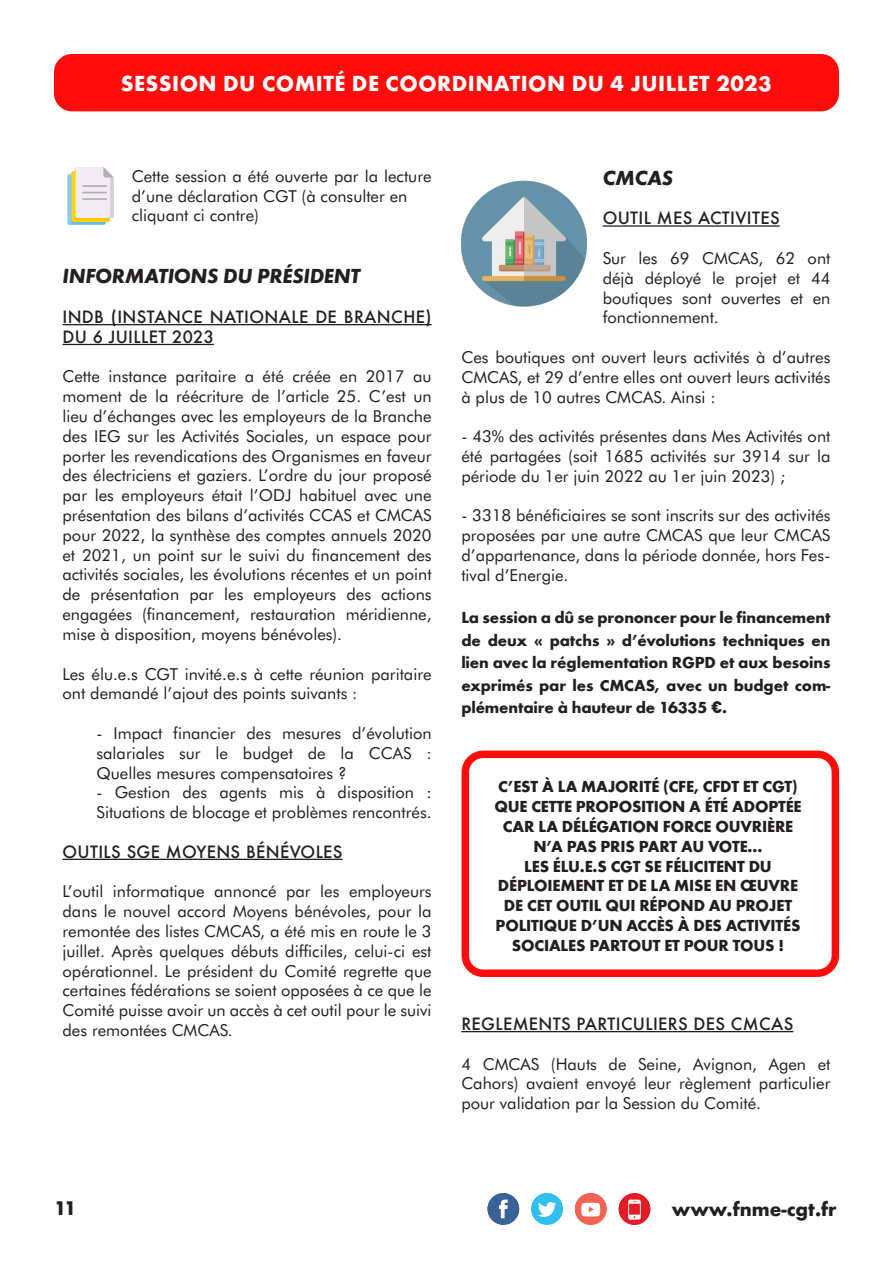
<style>
.page{position:relative;width:893px;height:1263px;background:#fff}
.page>*{position:absolute;margin:0;border:0;box-sizing:border-box;transform-origin:0 0}
.t1{font:22.5px "Futura T Bold";letter-spacing:.02em;color:#fff}
.t2{font:italic 21px "Futura T Bold";letter-spacing:-.01em;color:#231f20}
.t3{font:700 18.15px "Futura";color:#231f20}
.t4{font:16.5px/19.8px "Futura BT";color:#231f20;text-align:justify}
.t5{font:16.5px/19.8px "Futura T Bold";letter-spacing:-.01em;color:#231f20;text-align:justify}
.t6{font:500 16.5px/19.8px "Futura";letter-spacing:.02em;color:#231f20}
.s1{font-family:"DIN Pro";font-weight:900}
</style>
<div class="page">
<hr style="left:63px;top:324px;width:369px;height:1px;background:#231f20">
<hr style="left:63px;top:344px;width:151px;height:1px;background:#231f20">
<hr style="left:63px;top:859px;width:280px;height:1px;background:#231f20">
<hr style="left:603px;top:225px;width:177px;height:2px;background:#231f20">
<hr style="left:461px;top:1031px;width:332px;height:1px;background:#231f20">
<div style="left:461px;top:750px;width:378px;height:227px;border:8px solid #ff0d0d;border-radius:18px"></div>
<img style="left:462px;top:180px;width:124px;height:127px">
<div style="left:619px;top:1193px;width:31px;height:32px;background:#e31d26;border-radius:50%"></div>
<svg style="left:628px;top:1199px;width:13px;height:20px"></svg>
<div style="left:575px;top:1193px;width:32px;height:32px;background:#f16353;border-radius:50%"></div>
<svg style="left:581px;top:1203px;width:19px;height:13px"></svg>
<svg style="left:487px;top:1193px;width:32px;height:32px"></svg>
<div style="left:531px;top:1193px;width:32px;height:32px;background:#30bfef;border-radius:50%"></div>
<svg style="left:538px;top:1202px;width:18px;height:15px"></svg>
<div style="left:54px;top:54px;width:785px;height:57px;background:#ff0d0d;border-radius:18px"></div>
<img style="left:67px;top:168px;width:47px;height:56px">
<h1 class="t1" style="left:121px;top:70px;width:652px">SESSION DU COMITÉ DE COORDINATION DU 4 JUILLET 2023</h1>
<p class="t4" style="left:132px;top:166px;width:301px;text-align:left">Cette session a été ouverte par la lecture d’une déclaration CGT (à consulter en cliquant ci contre)</p>
<p class="t2" style="left:63px;top:264px;width:299px">INFORMATIONS DU PRÉSIDENT</p>
<p class="t6" style="left:62px;top:307px;width:371px">INDB (INSTANCE NATIONALE DE BRANCHE)<br>DU 6 JUILLET 2023</p>
<p class="t4" style="left:62px;top:367px;width:371px">Cette instance paritaire a été créée en 2017 au moment de la réécriture de l’article 25. C’est un lieu d’échanges avec les employeurs de la Branche des IEG sur les Activités Sociales, un espace pour porter les revendications des Organismes en faveur des électriciens et gaziers. L’ordre du jour proposé par les employeurs était l’ODJ habituel avec une présentation des bilans d’activités CCAS et CMCAS pour 2022, la synthèse des comptes annuels 2020 et 2021, un point sur le suivi du financement des activités sociales, les évolutions récentes et un point de présentation par les employeurs des actions engagées (financement, restauration méridienne, mise à disposition, moyens bénévoles).</p>
<p class="t4" style="left:62px;top:664px;width:371px">Les élu.e.s CGT invité.e.s à cette réunion paritaire ont demandé l’ajout des points suivants :</p>
<p class="t4" style="left:97px;top:723px;width:337px">- Impact financier des mesures d’évolution salariales sur le budget de la CCAS :<br>Quelles mesures compensatoires ?</p>
<p class="t4" style="left:97px;top:782px;width:337px">- Gestion des agents mis à disposition :<br>Situations de blocage et problèmes rencontrés.</p>
<p class="t6" style="left:62px;top:841px;width:282px">OUTILS SGE MOYENS BÉNÉVOLES</p>
<p class="t4" style="left:62px;top:881px;width:371px">L’outil informatique annoncé par les employeurs dans le nouvel accord Moyens bénévoles, pour la remontée des listes CMCAS, a été mis en route le 3 juillet. Après quelques débuts difficiles, celui-ci est opérationnel. Le président du Comité regrette que certaines fédérations se soient opposées à ce que le Comité puisse avoir un accès à cet outil pour le suivi des remontées CMCAS.</p>
<p class="t2" style="left:603px;top:166px;width:72px">CMCAS</p>
<p class="t6" style="left:603px;top:208px;width:178px">OUTIL MES ACTIVITES</p>
<p class="t4" style="left:603px;top:248px;width:229px">Sur les 69 CMCAS, 62 ont déjà déployé le projet et 44 boutiques sont ouvertes et en fonctionnement.</p>
<p class="t4" style="left:461px;top:347px;width:371px">Ces boutiques ont ouvert leurs activités à d’autres CMCAS, et 29 d’entre elles ont ouvert leurs activités à plus de 10 autres CMCAS. Ainsi :</p>
<p class="t4" style="left:461px;top:426px;width:371px">- 43% des activités présentes dans Mes Activités ont été partagées (soit 1685 activités sur 3914 sur la période du 1er juin 2022 au 1er juin 2023) ;</p>
<p class="t4" style="left:461px;top:505px;width:371px">- 3318 bénéficiaires se sont inscrits sur des activités proposées par une autre CMCAS que leur CMCAS d’appartenance, dans la période donnée, hors Fes&shy;tival d’Energie.</p>
<p class="t5" style="left:461px;top:606px;width:371px;line-height:22.5px">La session a dû se prononcer pour le financement de deux « patchs » d’évolutions techniques en lien avec la réglementation RGPD et aux besoins exprimés par les CMCAS, avec un budget com&shy;plémentaire à hauteur de 16335 <span class="s1">€</span>.</p>
<p class="t5" style="left:494px;top:777px;width:309px;text-align:center">C’EST À LA MAJORITÉ (CFE, CFDT ET CGT)<br>QUE CETTE PROPOSITION A ÉTÉ ADOPTÉE<br>CAR LA DÉLÉGATION FORCE OUVRIÈRE<br>N’A PAS PRIS PART AU VOTE…<br>LES ÉLU.E.S CGT SE FÉLICITENT DU<br>DÉPLOIEMENT ET DE LA MISE EN ŒUVRE<br>DE CET OUTIL QUI RÉPOND AU PROJET<br>POLITIQUE D’UN ACCÈS À DES ACTIVITÉS<br>SOCIALES PARTOUT ET POUR TOUS !</p>
<p class="t6" style="left:461px;top:1014px;width:333px">REGLEMENTS PARTICULIERS DES CMCAS</p>
<p class="t4" style="left:461px;top:1054px;width:371px">4 CMCAS (Hauts de Seine, Avignon, Agen et Cahors) avaient envoyé leur règlement particulier pour validation par la Session du Comité.</p>
<p class="t3" style="left:54px;top:1195px;width:24px">11</p>
<p class="t3" style="left:672px;top:1196px;width:166px">www.fnme-cgt.fr</p>
</div>
